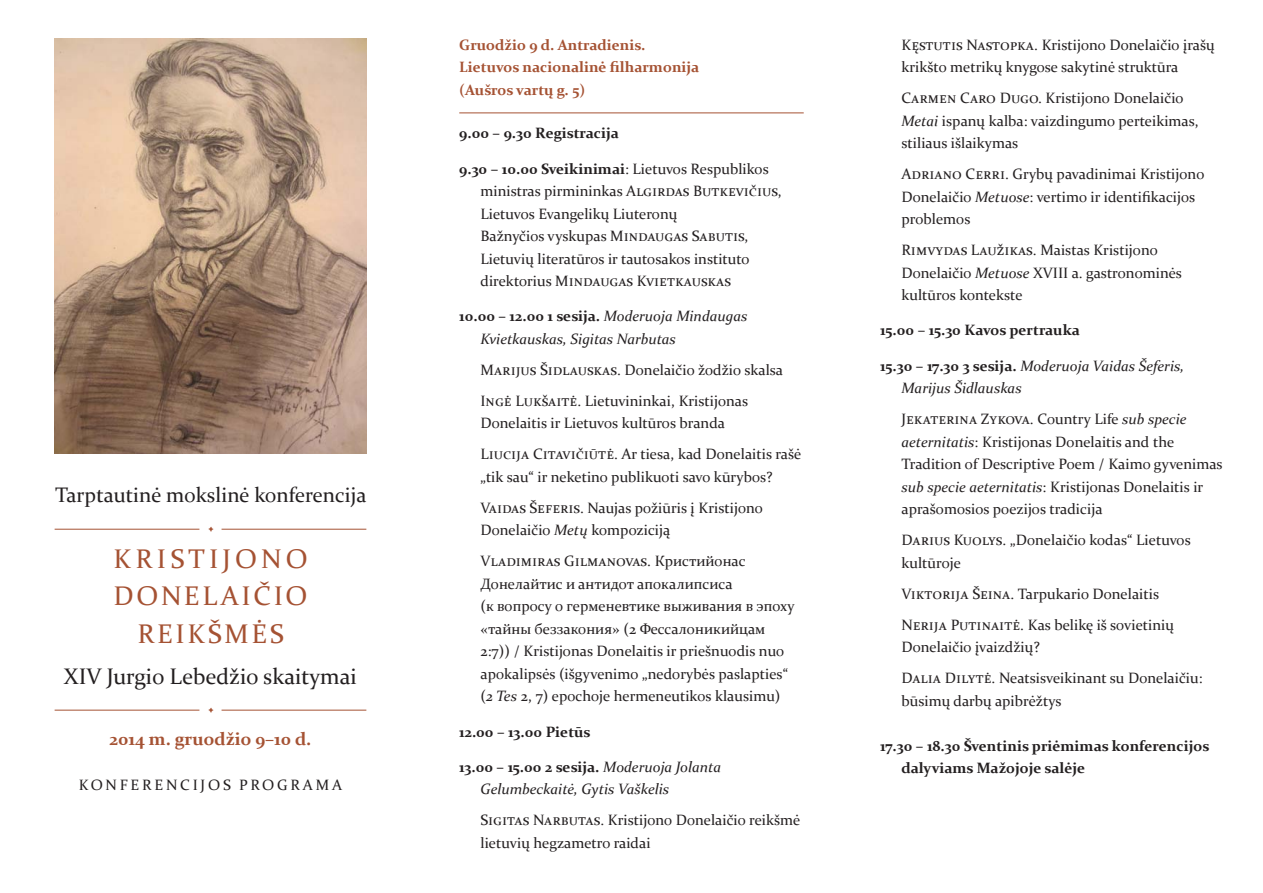
<style>
.page{position:relative;width:1263px;height:893px;background:#fff}
.page>*{position:absolute;margin:0;border:0;box-sizing:border-box;transform-origin:0 0}
.t1{font:300 33px "Adobe Jenson Pro";color:#a55233}
.t2{font:27px/37.5px "Constantia";letter-spacing:.1em;color:#a55233;text-align:center}
.t3{font:22.5px "Constantia";color:#231f20}
.t4{font:21px "Constantia";color:#231f20}
.t5{font:700 18px "Constantia";color:#a55233}
.t6{font:15px/22.5px "Constantia";color:#231f20}
.t7{font:italic 15px/22.5px "Constantia";color:#231f20}
.t8{font:700 15px/22.5px "Constantia";color:#231f20}
.t9{font:700 15px/22.5px "Constantia";color:#a55233}
.s1{font-weight:700}
.s2{font-weight:700;font-style:normal}
.s3{font-style:italic}
</style>
<div class="page">
<img style="left:55px;top:38px;width:311px;height:416px">
<hr style="left:55px;top:529px;width:144px;height:1px;background:#a55233">
<hr style="left:55px;top:710px;width:144px;height:1px;background:#a55233">
<hr style="left:459px;top:113px;width:345px;height:1px;background:#a55233">
<hr style="left:222px;top:529px;width:144px;height:1px;background:#a55233">
<hr style="left:222px;top:710px;width:144px;height:1px;background:#a55233">
<h3 class="t4" style="left:55px;top:480px;width:313px">Tarptautinė mokslinė konferencija</h3>
<h1 class="t1" style="left:208px;top:502px;width:8px">.</h1>
<h2 class="t2" style="left:114px;top:538px;width:195px">Kristijono<br>DONELAIČIO<br>REIKŠMĖS</h2>
<h3 class="t3" style="left:64px;top:661px;width:294px">XIV Jurgio Lebedžio skaitymai</h3>
<h1 class="t1" style="left:208px;top:683px;width:8px">.</h1>
<p class="t5" style="left:110px;top:726px;width:203px">2014 m. gruodžio 9–10 d.</p>
<p class="t6" style="left:79px;top:773px;width:65px">Kon feren</p>
<p class="t6" style="left:180px;top:773px;width:23px">cijos</p>
<p class="t6" style="left:239px;top:773px;width:66px">pro grama</p>
<p class="t9" style="left:459px;top:32px;width:242px">Gruodžio 9 d. Antradienis.<br>Lietuvos nacionalinė filharmonija (Aušros vartų g. 5)</p>
<p class="t8" style="left:459px;top:121px;width:161px">9.00 – 9.30 Registracija</p>
<p class="t6" style="left:480px;top:157px;width:303px;text-indent:-21px"><span class="s1">9.30 – 10.00 Sveikinimai</span>: Lietuvos Respublikos ministras pirmininkas Algirdas Butkevičius, Lietuvos Evangelikų Liuteronų<br>Bažnyčios vyskupas Mindaugas Sabutis, Lietuvių literatūros ir tautosakos instituto direktorius Mindaugas Kvietkauskas</p>
<p class="t7" style="left:480px;top:304px;width:268px;text-indent:-21px"><span class="s2">10.00 – 12.00 1 sesija.</span> Moderuoja Mindaugas<br>Kvietkauskas, Sigitas Narbutas</p>
<p class="t6" style="left:480px;top:353px;width:304px;line-height:31px">Marijus Šidlauskas. Donelaičio žodžio skalsa<br>Ingė Lukšaitė. Lietuvininkai, Kristijonas</p>
<p class="t6" style="left:480px;top:407px;width:322px;line-height:31px">Donelaitis ir Lietuvos kultūros branda<br>Liucija Citavičiūtė. Ar tiesa, kad Donelaitis rašė</p>
<p class="t6" style="left:480px;top:461px;width:294px;line-height:31px">„tik sau“ ir neketino publikuoti savo kūrybos?<br>Vaidas Šeferis. Naujas požiūris į Kristijono</p>
<p class="t6" style="left:480px;top:514px;width:267px;line-height:31px">Donelaičio <span class="s3">Metų</span> kompoziciją<br>Vladimiras Gilmanovas. Кристийонас</p>
<p class="t6" style="left:480px;top:572px;width:315px">Донелайтис и антидот апокалипсиса<br>(к вопросу о герменевтике выживания в эпоху «тайны беззакония» (2 Фессалоникийцам 2:7)) / Kristijonas Donelaitis ir priešnuodis nuo apokalipsės (išgyvenimo „nedorybės paslapties“ (<span class="s3">2 Tes</span> 2, 7) epochoje hermeneutikos klausimu)</p>
<p class="t8" style="left:459px;top:719px;width:133px">12.00 – 13.00 Pietūs</p>
<p class="t7" style="left:480px;top:755px;width:242px;text-indent:-21px"><span class="s2">13.00 – 15.00 2 sesija.</span> Moderuoja Jolanta<br>Gelumbeckaitė, Gytis Vaškelis</p>
<p class="t6" style="left:480px;top:808px;width:321px">Sigitas Narbutas. Kristijono Donelaičio reikšmė lietuvių hegzametro raidai</p>
<p class="t6" style="left:901px;top:32px;width:315px">Kęstutis Nastopka. Kristijono Donelaičio įrašų krikšto metrikų knygose sakytinė struktūra</p>
<p class="t6" style="left:901px;top:86px;width:299px;text-indent:-21px">Carmen Caro Dugo. Kristijono Donelaičio<br><span class="s3">Metai</span> ispanų kalba: vaizdingumo perteikimas, stiliaus išlaikymas</p>
<p class="t6" style="left:901px;top:162px;width:304px">Adriano Cerri. Grybų pavadinimai Kristijono<br>Donelaičio <span class="s3">Metuose</span>: vertimo ir identifikacijos problemos</p>
<p class="t6" style="left:901px;top:238px;width:282px">Rimvydas Laužikas. Maistas Kristijono<br>Donelaičio <span class="s3">Metuose</span> XVIII a. gastronominės kultūros kontekste</p>
<p class="t8" style="left:880px;top:318px;width:201px">15.00 – 15.30 Kavos pertrauka</p>
<p class="t7" style="left:901px;top:353px;width:284px;text-indent:-21px"><span class="s2">15.30 – 17.30 3 sesija.</span> Moderuoja Vaidas Šeferis,<br>Marijus Šidlauskas</p>
<p class="t6" style="left:901px;top:407px;width:323px">Jekaterina Zykova. Country Life <span class="s3">sub specie aeternitatis</span>: Kristijonas Donelaitis and the Tradition of Descriptive Poem / Kaimo gyvenimas <span class="s3">sub specie aeternitatis</span>: Kristijonas Donelaitis ir aprašomosios poezijos tradicija</p>
<p class="t6" style="left:901px;top:528px;width:291px">Darius Kuolys. „Donelaičio kodas“ Lietuvos kultūroje</p>
<p class="t6" style="left:901px;top:577px;width:274px;line-height:31px">Viktorija Šeina. Tarpukario Donelaitis<br>Nerija Putinaitė. Kas belikę iš sovietinių</p>
<p class="t6" style="left:901px;top:631px;width:303px;line-height:31px">Donelaičio įvaizdžių?<br>Dalia Dilytė. Neatsisveikinant su Donelaičiu:</p>
<p class="t6" style="left:901px;top:689px;width:162px">būsimų darbų apibrėžtys</p>
<p class="t8" style="left:901px;top:733px;width:309px;text-indent:-21px">17.30 – 18.30 Šventinis priėmimas konferencijos dalyviams Mažojoje salėje</p>
</div>
